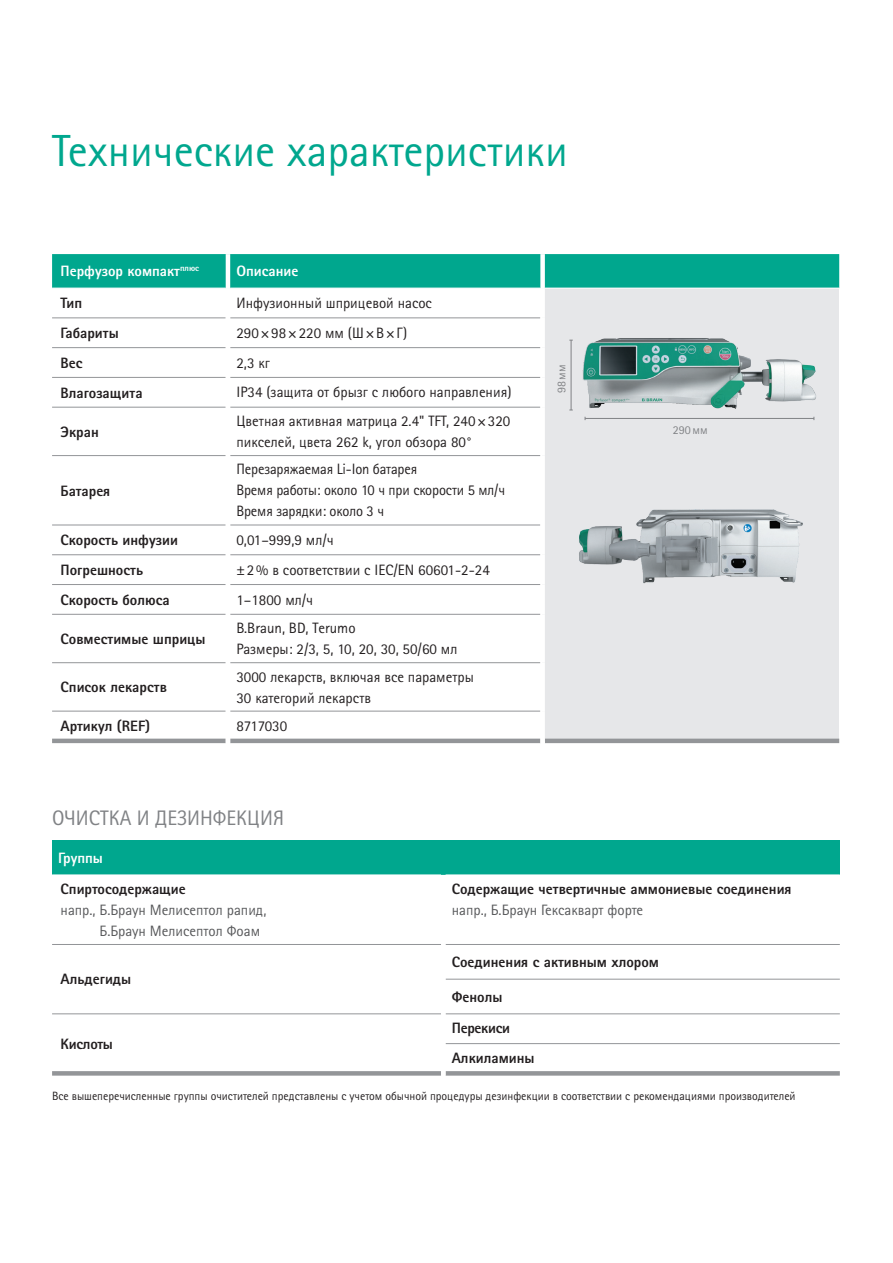
<style>
.page{position:relative;width:893px;height:1263px;background:#fff}
.page>*{position:absolute;margin:0;border:0;box-sizing:border-box;transform-origin:0 0}
.t1{font:45px "Rotis Sans Serif Pro Cyr";color:#00a78e}
.t2{font:21px "Rotis Sans Serif Pro Cyr";color:#808285}
.t3{font:15px/21px "Rotis Sans Serif Pro Cyr";color:#231f20}
.t4{font:800 15px/29.7px "Rotis Sans Serif Pro Cyr";color:#231f20}
.t5{font:15px/21px "Rotis Sans Serif Pro Cyr";color:#57585a}
.t6{font:800 15px "Rotis Sans Serif Pro Cyr";color:#fff}
.t7{font:800 15px "Rotis Sans Serif Pro Cyr";letter-spacing:-.02em;color:#231f20}
.t8{font:12px "Rotis Sans Serif Pro Cyr";color:#231f20}
.t9{font:12px "Rotis Sans Serif Pro Cyr";color:#808285}
</style>
<div class="page">
<div style="left:52px;top:254px;width:787px;height:34px;background:#00a78e"></div>
<div style="left:543px;top:288px;width:296px;height:453px;background:#e6e7e9"></div>
<hr style="left:52px;top:317px;width:174px;height:1px;background:#939598">
<hr style="left:230px;top:317px;width:310px;height:1px;background:#939598">
<hr style="left:52px;top:347px;width:174px;height:1px;background:#939598">
<hr style="left:230px;top:347px;width:310px;height:1px;background:#939598">
<hr style="left:52px;top:377px;width:174px;height:1px;background:#939598">
<hr style="left:230px;top:377px;width:310px;height:1px;background:#939598">
<hr style="left:52px;top:407px;width:174px;height:1px;background:#939598">
<hr style="left:230px;top:407px;width:310px;height:1px;background:#939598">
<hr style="left:52px;top:455px;width:174px;height:1px;background:#939598">
<hr style="left:230px;top:455px;width:310px;height:1px;background:#939598">
<hr style="left:52px;top:525px;width:174px;height:1px;background:#939598">
<hr style="left:230px;top:525px;width:310px;height:1px;background:#939598">
<hr style="left:52px;top:554px;width:174px;height:1px;background:#939598">
<hr style="left:230px;top:554px;width:310px;height:1px;background:#939598">
<hr style="left:52px;top:584px;width:174px;height:1px;background:#939598">
<hr style="left:230px;top:584px;width:310px;height:1px;background:#939598">
<hr style="left:52px;top:614px;width:174px;height:1px;background:#939598">
<hr style="left:230px;top:614px;width:310px;height:1px;background:#939598">
<hr style="left:52px;top:662px;width:174px;height:1px;background:#939598">
<hr style="left:230px;top:662px;width:310px;height:1px;background:#939598">
<hr style="left:52px;top:711px;width:174px;height:1px;background:#939598">
<hr style="left:230px;top:711px;width:310px;height:1px;background:#939598">
<hr style="left:52px;top:739px;width:174px;height:4px;background:#939598">
<hr style="left:230px;top:739px;width:310px;height:4px;background:#939598">
<hr style="left:545px;top:739px;width:294px;height:4px;background:#939598">
<hr style="left:545px;top:288px;width:294px;height:1px;background:#fff">
<hr style="left:226px;top:254px;width:4px;height:34px;background:#fff">
<div style="left:540px;top:254px;width:5px;height:34px;background:#fff"></div>
<div style="left:540px;top:288px;width:5px;height:30px;background:#fff"></div>
<div style="left:540px;top:318px;width:5px;height:30px;background:#fff"></div>
<div style="left:540px;top:348px;width:5px;height:29px;background:#fff"></div>
<div style="left:540px;top:377px;width:5px;height:30px;background:#fff"></div>
<div style="left:540px;top:407px;width:5px;height:49px;background:#fff"></div>
<div style="left:540px;top:456px;width:5px;height:69px;background:#fff"></div>
<div style="left:540px;top:525px;width:5px;height:30px;background:#fff"></div>
<div style="left:540px;top:555px;width:5px;height:29px;background:#fff"></div>
<div style="left:540px;top:584px;width:5px;height:30px;background:#fff"></div>
<div style="left:540px;top:614px;width:5px;height:49px;background:#fff"></div>
<div style="left:540px;top:663px;width:5px;height:48px;background:#fff"></div>
<div style="left:540px;top:711px;width:5px;height:32px;background:#fff"></div>
<img style="left:582px;top:338px;width:234px;height:82px">
<img style="left:579px;top:509px;width:224px;height:75px">
<hr style="left:585px;top:418px;width:229px;height:1px;background:#808285">
<hr style="left:571px;top:340px;width:1px;height:70px;background:#808285">
<div style="left:52px;top:841px;width:788px;height:34px;background:#00a78e"></div>
<svg style="left:52px;top:1014px;width:389px;height:1px"></svg>
<svg style="left:446px;top:978px;width:394px;height:1px"></svg>
<svg style="left:446px;top:1014px;width:394px;height:31px"></svg>
<hr style="left:52px;top:944px;width:389px;height:1px;background:#939598">
<hr style="left:52px;top:1013px;width:389px;height:1px;background:#939598">
<hr style="left:446px;top:1013px;width:394px;height:1px;background:#939598">
<hr style="left:446px;top:944px;width:394px;height:1px;background:#939598">
<hr style="left:446px;top:979px;width:394px;height:1px;background:#939598">
<hr style="left:446px;top:1043px;width:394px;height:1px;background:#939598">
<div style="left:52px;top:1071px;width:389px;height:5px;background:#939598"></div>
<div style="left:446px;top:1071px;width:394px;height:5px;background:#939598"></div>
<h1 class="t1" style="left:52px;top:124px;width:517px">Технические характеристики</h1>
<p class="t6" style="left:61px;top:262px;width:140px">Перфузор компакт<sup>плюс</sup></p>
<p class="t6" style="left:236px;top:262px;width:63px">Описание</p>
<p class="t4" style="left:61px;top:288px;width:23px">Тип</p>
<p class="t3" style="left:236px;top:293px;width:197px">Инфузионный шприцевой насос</p>
<p class="t4" style="left:61px;top:318px;width:60px">Габариты</p>
<p class="t3" style="left:236px;top:322px;width:172px">290×98×220 мм (Ш×В×Г)</p>
<p class="t4" style="left:61px;top:348px;width:23px">Вес</p>
<p class="t3" style="left:236px;top:352px;width:35px">2,3 кг</p>
<p class="t4" style="left:61px;top:377px;width:83px">Влагозащита</p>
<p class="t3" style="left:236px;top:382px;width:277px">IP34 (защита от брызг с любого направления)</p>
<p class="t4" style="left:61px;top:416px;width:40px">Экран</p>
<p class="t3" style="left:236px;top:411px;width:275px">Цветная активная матрица 2.4" TFT, 240×320 пикселей, цвета 262 k, угол обзора 80°</p>
<p class="t4" style="left:61px;top:475px;width:51px">Батарея</p>
<p class="t3" style="left:236px;top:459px;width:270px">Перезаряжаемая Li-Ion батарея<br>Время работы: около 10 ч при скорости 5 мл/ч<br>Время зарядки: около 3 ч</p>
<p class="t4" style="left:61px;top:525px;width:119px">Скорость инфузии</p>
<p class="t3" style="left:236px;top:530px;width:99px">0,01–999,9 мл/ч</p>
<p class="t4" style="left:61px;top:555px;width:84px">Погрешность</p>
<p class="t3" style="left:236px;top:559px;width:255px">±2% в соответствии с IEC/EN 60601-2-24</p>
<p class="t4" style="left:61px;top:584px;width:111px">Скорость болюса</p>
<p class="t3" style="left:236px;top:589px;width:78px">1–1800 мл/ч</p>
<p class="t4" style="left:61px;top:624px;width:147px">Совместимые шприцы</p>
<p class="t3" style="left:236px;top:618px;width:223px">B.Braun, BD, Terumo<br>Размеры: 2/3, 5, 10, 20, 30, 50/60 мл</p>
<p class="t4" style="left:61px;top:672px;width:108px">Список лекарств</p>
<p class="t3" style="left:236px;top:666px;width:239px">3000 лекарств, включая все параметры<br>30 категорий лекарств</p>
<p class="t4" style="left:61px;top:711px;width:91px">Артикул (REF)</p>
<p class="t3" style="left:236px;top:716px;width:52px">8717030</p>
<h2 class="t2" style="left:52px;top:805px;width:233px">ОЧИСТКА И ДЕЗИНФЕКЦИЯ</h2>
<p class="t9" style="left:554px;top:393px;width:30px;rotate:-90deg">98мм</p>
<p class="t9" style="left:673px;top:422px;width:36px">290мм</p>
<p class="t6" style="left:58px;top:848px;width:46px">Группы</p>
<p class="t4" style="left:61px;top:874px;width:127px">Спиртосодержащие</p>
<p class="t5" style="left:100px;top:899px;width:169px;text-indent:-39px">напр., Б.Браун Мелисептол рапид,<br>Б.Браун Мелисептол Фоам</p>
<p class="t4" style="left:61px;top:964px;width:72px">Альдегиды</p>
<p class="t7" style="left:61px;top:1034px;width:54px">Кислоты</p>
<p class="t4" style="left:452px;top:874px;width:341px">Содержащие четвертичные аммониевые соединения</p>
<p class="t5" style="left:452px;top:899px;width:193px">напр., Б.Браун Гексакварт форте</p>
<p class="t4" style="left:452px;top:947px;width:209px">Соединения с активным хлором</p>
<p class="t4" style="left:452px;top:982px;width:52px">Фенолы</p>
<p class="t4" style="left:452px;top:1013px;width:84px">Перекиси<br>Алкиламины</p>
<p class="t8" style="left:52px;top:1089px;width:745px">Все вышеперечисленные группы очистителей представлены с учетом обычной процедуры дезинфекции в соответствии с рекомендациями производителей</p>
</div>
